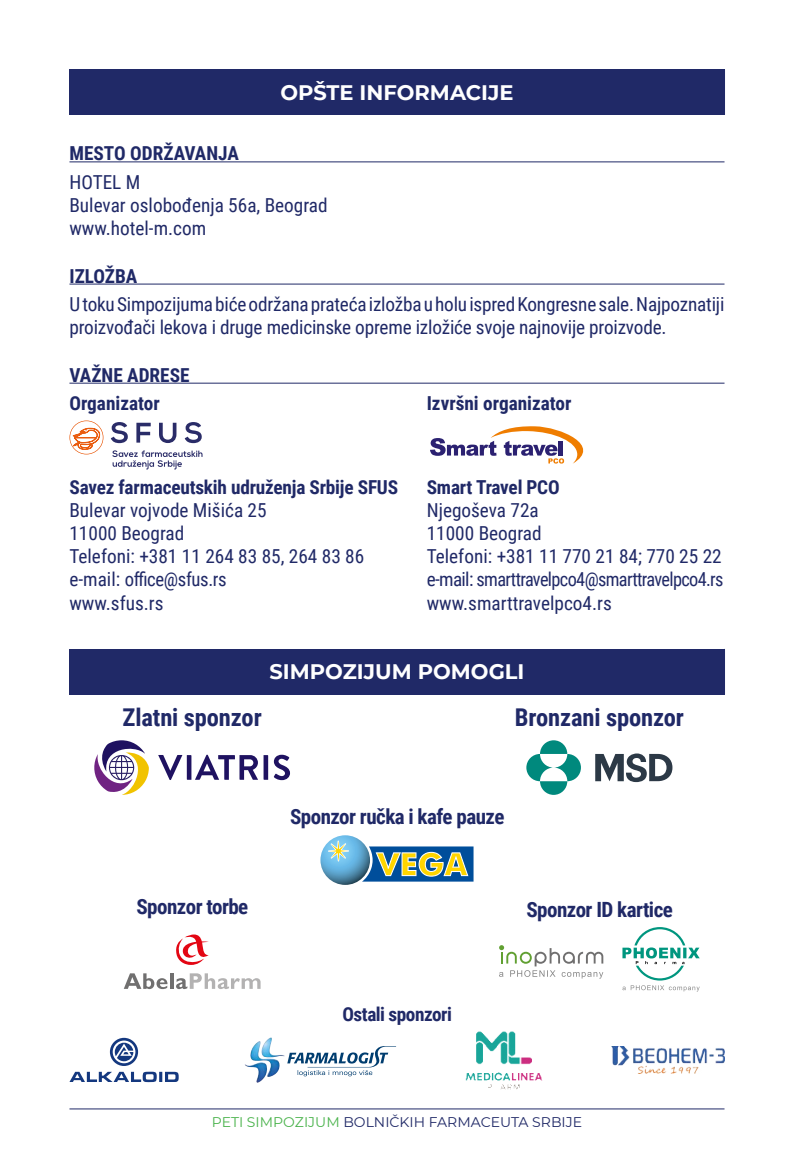
<style>
.page{position:relative;width:794px;height:1166px;background:#fff}
.page>*{position:absolute;margin:0;border:0;box-sizing:border-box;transform-origin:0 0}
.t1{font:700 24.5px "Roboto Condensed";letter-spacing:-.005em;color:#202967}
.t2{font:700 21px "Roboto Condensed";letter-spacing:-.025em;color:#202967}
.t3{font:700 21px "Montserrat";color:#fff}
.t4{font:19.25px/23.1px "Roboto Condensed";letter-spacing:-.01em;color:#202967}
.t5{font:700 19.25px/28px "Roboto Condensed";letter-spacing:-.01em;color:#202967}
.t6{font:19.25px "Roboto Condensed";letter-spacing:-.035em;color:#202967}
.t7{font:14px "Montserrat";color:#202967}
.s1{color:#4ab34c}
</style>
<div class="page">
<hr style="left:69px;top:161px;width:655px;height:1px;background:#202967">
<hr style="left:69px;top:284px;width:655px;height:1px;background:#202967">
<hr style="left:69px;top:383px;width:655px;height:1px;background:#202967">
<div style="left:69px;top:69px;width:655px;height:46px;background:#202967"></div>
<hr style="left:724px;top:69px;width:1px;height:46px;background:#202967">
<div style="left:69px;top:649px;width:655px;height:45px;background:#202967"></div>
<hr style="left:724px;top:649px;width:1px;height:45px;background:#202967">
<svg style="left:111px;top:422px;width:91px;height:21px"></svg>
<svg style="left:112px;top:450px;width:90px;height:7px"></svg>
<svg style="left:69px;top:420px;width:34px;height:34px"></svg>
<div style="left:69px;top:420px;width:34px;height:34px;border:1px solid #ea5c0f;border-radius:50%"></div>
<svg style="left:73px;top:428px;width:27px;height:22px"></svg>
<svg style="left:430px;top:426px;width:154px;height:38px"></svg>
<hr style="left:69px;top:1108px;width:655px;height:1px;background:#202967">
<svg style="left:69px;top:1038px;width:110px;height:44px"></svg>
<img style="left:611px;top:1046px;width:113px;height:27px">
<img style="left:465px;top:1031px;width:78px;height:59px">
<img style="left:244px;top:1037px;width:41px;height:46px">
<svg style="left:287px;top:1046px;width:109px;height:30px"></svg>
<svg style="left:320px;top:835px;width:153px;height:50px"></svg>
<svg style="left:526px;top:740px;width:55px;height:55px"></svg>
<svg style="left:595px;top:753px;width:77px;height:29px"></svg>
<svg style="left:499px;top:945px;width:104px;height:33px"></svg>
<svg style="left:622px;top:927px;width:77px;height:64px"></svg>
<svg style="left:274px;top:755px;width:16px;height:25px"></svg>
<svg style="left:158px;top:755px;width:110px;height:25px"></svg>
<svg style="left:94px;top:740px;width:55px;height:55px"></svg>
<svg style="left:176px;top:934px;width:33px;height:31px"></svg>
<svg style="left:124px;top:973px;width:44px;height:16px"></svg>
<hr style="left:170px;top:973px;width:3px;height:16px;background:#706f6f">
<svg style="left:176px;top:973px;width:84px;height:16px"></svg>
<p class="t3" style="left:280px;top:77px;width:235px">OPŠTE INFORMACIJE</p>
<p class="t5" style="left:69px;top:139px;width:171px">MESTO ODRŽAVANJA</p>
<p class="t4" style="left:69px;top:169px;width:260px">HOTEL M<br>Bulevar oslobođenja 56a, Beograd www.hotel-m.com</p>
<p class="t5" style="left:69px;top:261px;width:69px">IZLOŽBA</p>
<p class="t4" style="left:69px;top:292px;width:656px">U toku Simpozijuma biće održana prateća izložba u holu ispred Kongresne sale. Najpoznatiji proizvođači lekova i druge medicinske opreme izložiće svoje najnovije proizvode.</p>
<p class="t5" style="left:69px;top:360px;width:122px">VAŽNE ADRESE<br>Organizator</p>
<p class="t5" style="left:427px;top:388px;width:146px">Izvršni organizator</p>
<p class="t5" style="left:69px;top:472px;width:330px">Savez farmaceutskih udruženja Srbije SFUS</p>
<p class="t5" style="left:427px;top:472px;width:134px">Smart Travel PCO</p>
<p class="t4" style="left:69px;top:498px;width:199px">Bulevar vojvode Mišića 25</p>
<p class="t4" style="left:427px;top:498px;width:114px">Njegoševa 72a</p>
<p class="t4" style="left:69px;top:521px;width:116px">11000 Beograd</p>
<p class="t4" style="left:427px;top:521px;width:116px">11000 Beograd</p>
<p class="t4" style="left:69px;top:544px;width:296px">Telefoni: +381 11 264 83 85, 264 83 86</p>
<p class="t4" style="left:427px;top:544px;width:296px">Telefoni: +381 11 770 21 84; 770 25 22</p>
<p class="t4" style="left:69px;top:567px;width:159px">e-mail: office@sfus.rs</p>
<p class="t6" style="left:427px;top:566px;width:298px">e-mail: smarttravelpco4@smarttravelpco4.rs</p>
<p class="t4" style="left:69px;top:590px;width:96px">www.sfus.rs</p>
<p class="t4" style="left:427px;top:590px;width:186px">www.smarttravelpco4.rs</p>
<p class="t3" style="left:269px;top:656px;width:256px">SIMPOZIJUM POMOGLI</p>
<p class="t1" style="left:123px;top:700px;width:141px">Zlatni sponzor</p>
<p class="t1" style="left:515px;top:700px;width:171px">Bronzani sponzor</p>
<p class="t2" style="left:136px;top:892px;width:113px">Sponzor torbe</p>
<p class="t2" style="left:290px;top:802px;width:216px">Sponzor ručka i kafe pauze</p>
<p class="t2" style="left:526px;top:894px;width:148px">Sponzor ID kartice</p>
<p class="t5" style="left:342px;top:999px;width:111px">Ostali sponzori</p>
<p class="t7" style="left:212px;top:1112px;width:372px"><span class="s1">PETI SIMPOZIJUM</span> BOLNIČKIH FARMACEUTA SRBIJE</p>
</div>
